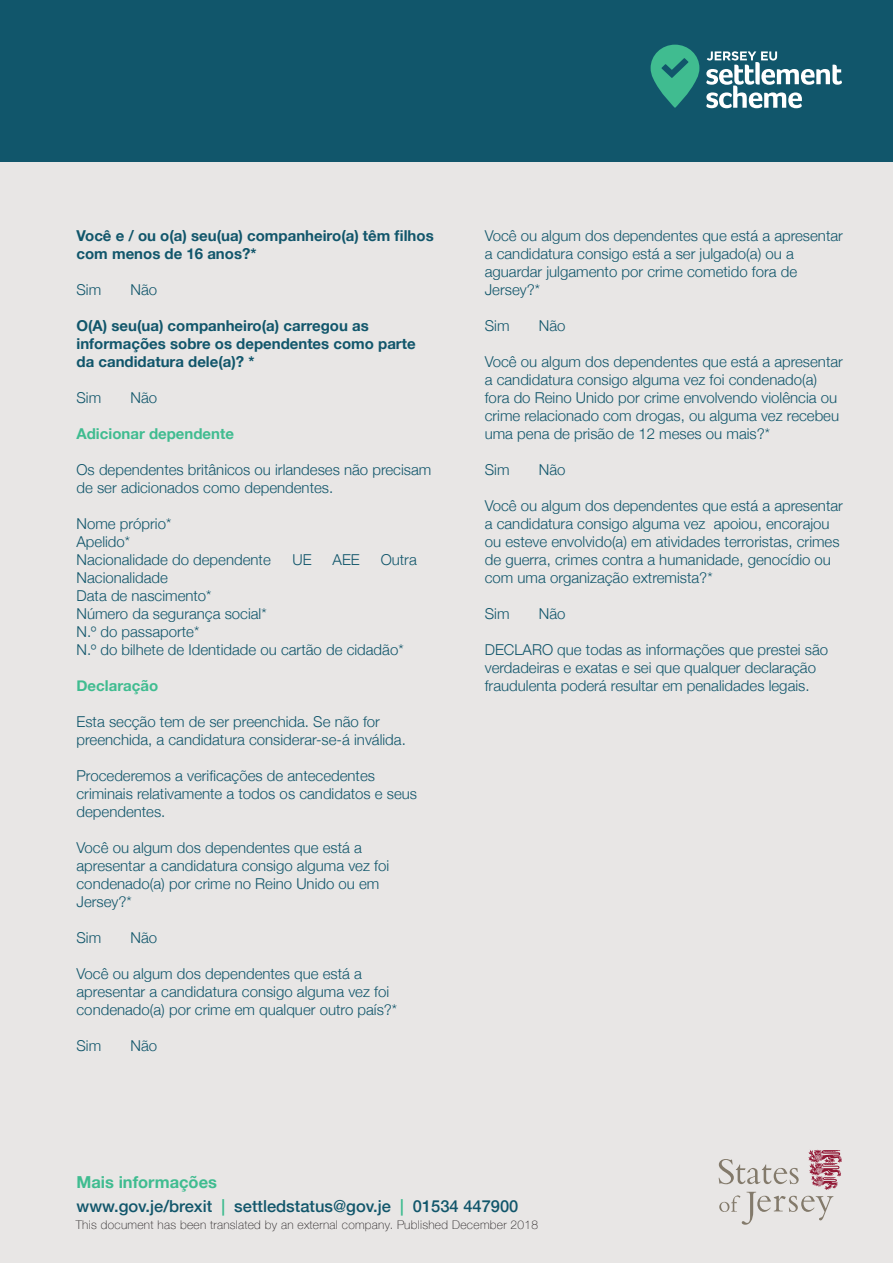
<style>
.page{position:relative;width:893px;height:1263px;background:#e8e6e5}
.page>*{position:absolute;margin:0;border:0;box-sizing:border-box;transform-origin:0 0}
.t1{font:500 16.5px/24px "Helvetica Neue";color:#11566b}
.t2{font:300 15px/18px "Helvetica Neue";color:#11566b}
.t3{font:700 15px/18px "Helvetica Neue";color:#11566b}
.t4{font:700 15px "Helvetica Neue";color:#40bc90}
.t5{font:100 12px "Helvetica Neue";letter-spacing:.025em;color:#231f20}
.s1{font-weight:700;color:#40bc90}
.s2{color:#40bc90}
</style>
<div class="page">
<div style="left:0;top:0;width:893px;height:162px;background:#11566b"></div>
<svg style="left:651px;top:45px;width:48px;height:63px"></svg>
<svg style="left:706px;top:51px;width:136px;height:57px"></svg>
<svg style="left:719px;top:1150px;width:123px;height:75px"></svg>
<p class="t3" style="left:77px;top:227px;width:359px">Você e / ou o(a) seu(ua) companheiro(a) têm filhos com menos de 16 anos?*</p>
<p class="t2" style="left:77px;top:279px;width:26px">Sim</p>
<p class="t2" style="left:131px;top:279px;width:28px">Não</p>
<p class="t3" style="left:77px;top:317px;width:341px">O(A) seu(ua) companheiro(a) carregou as informações sobre os dependentes como parte da candidatura dele(a)? *</p>
<p class="t2" style="left:77px;top:387px;width:26px">Sim</p>
<p class="t2" style="left:131px;top:387px;width:28px">Não</p>
<p class="t4" style="left:77px;top:422px;width:159px">Adicionar dependente</p>
<p class="t2" style="left:77px;top:459px;width:356px">Os dependentes britânicos ou irlandeses não precisam de ser adicionados como dependentes.</p>
<p class="t2" style="left:77px;top:513px;width:196px">Nome próprio*<br>Apelido*<br>Nacionalidade do dependente</p>
<p class="t2" style="left:293px;top:549px;width:21px">UE</p>
<p class="t2" style="left:333px;top:549px;width:29px">AEE</p>
<p class="t2" style="left:381px;top:549px;width:38px">Outra</p>
<p class="t2" style="left:77px;top:567px;width:329px">Nacionalidade<br>Data de nascimento*<br>Número da segurança social*<br>N.º do passaporte*<br>N.º do bilhete de Identidade ou cartão de cidadão*</p>
<p class="t4" style="left:77px;top:674px;width:83px">Declaração</p>
<p class="t2" style="left:77px;top:711px;width:331px">Esta secção tem de ser preenchida. Se não for preenchida, a candidatura considerar-se-á inválida.</p>
<p class="t2" style="left:77px;top:765px;width:342px">Procederemos a verificações de antecedentes criminais relativamente a todos os candidatos e seus dependentes.</p>
<p class="t2" style="left:77px;top:837px;width:314px">Você ou algum dos dependentes que está a apresentar a candidatura consigo alguma vez foi condenado(a) por crime no Reino Unido ou em Jersey?*</p>
<p class="t2" style="left:77px;top:927px;width:26px">Sim</p>
<p class="t2" style="left:131px;top:927px;width:28px">Não</p>
<p class="t2" style="left:77px;top:963px;width:322px">Você ou algum dos dependentes que está a apresentar a candidatura consigo alguma vez foi condenado(a) por crime em qualquer outro país?*</p>
<p class="t2" style="left:77px;top:1035px;width:26px">Sim</p>
<p class="t2" style="left:131px;top:1035px;width:28px">Não</p>
<p class="t2" style="left:485px;top:225px;width:360px">Você ou algum dos dependentes que está a apresentar a candidatura consigo está a ser julgado(a) ou a aguardar julgamento por crime cometido fora de Jersey?*</p>
<p class="t2" style="left:485px;top:315px;width:26px">Sim</p>
<p class="t2" style="left:539px;top:315px;width:28px">Não</p>
<p class="t2" style="left:485px;top:351px;width:360px">Você ou algum dos dependentes que está a apresentar a candidatura consigo alguma vez foi condenado(a) fora do Reino Unido por crime envolvendo violência ou crime relacionado com drogas, ou alguma vez recebeu uma pena de prisão de 12 meses ou mais?*</p>
<p class="t2" style="left:485px;top:459px;width:26px">Sim</p>
<p class="t2" style="left:539px;top:459px;width:28px">Não</p>
<p class="t2" style="left:485px;top:495px;width:360px">Você ou algum dos dependentes que está a apresentar a candidatura consigo alguma vez apoiou, encorajou ou esteve envolvido(a) em atividades terroristas, crimes de guerra, crimes contra a humanidade, genocídio ou com uma organização extremista?*</p>
<p class="t2" style="left:485px;top:603px;width:26px">Sim</p>
<p class="t2" style="left:539px;top:603px;width:28px">Não</p>
<p class="t2" style="left:485px;top:639px;width:345px">DECLARO que todas as informações que prestei são verdadeiras e exatas e sei que qualquer declaração fraudulenta poderá resultar em penalidades legais.</p>
<p class="t1" style="left:77px;top:1168px;width:443px"><span class="s1">Mais informações<br></span>www.gov.je/brexit <span class="s2">|</span> settledstatus@gov.je <span class="s2">|</span> 01534 447900</p>
<p class="t5" style="left:76px;top:1215px;width:464px">This document has been translated by an external company. Published December 2018</p>
</div>
